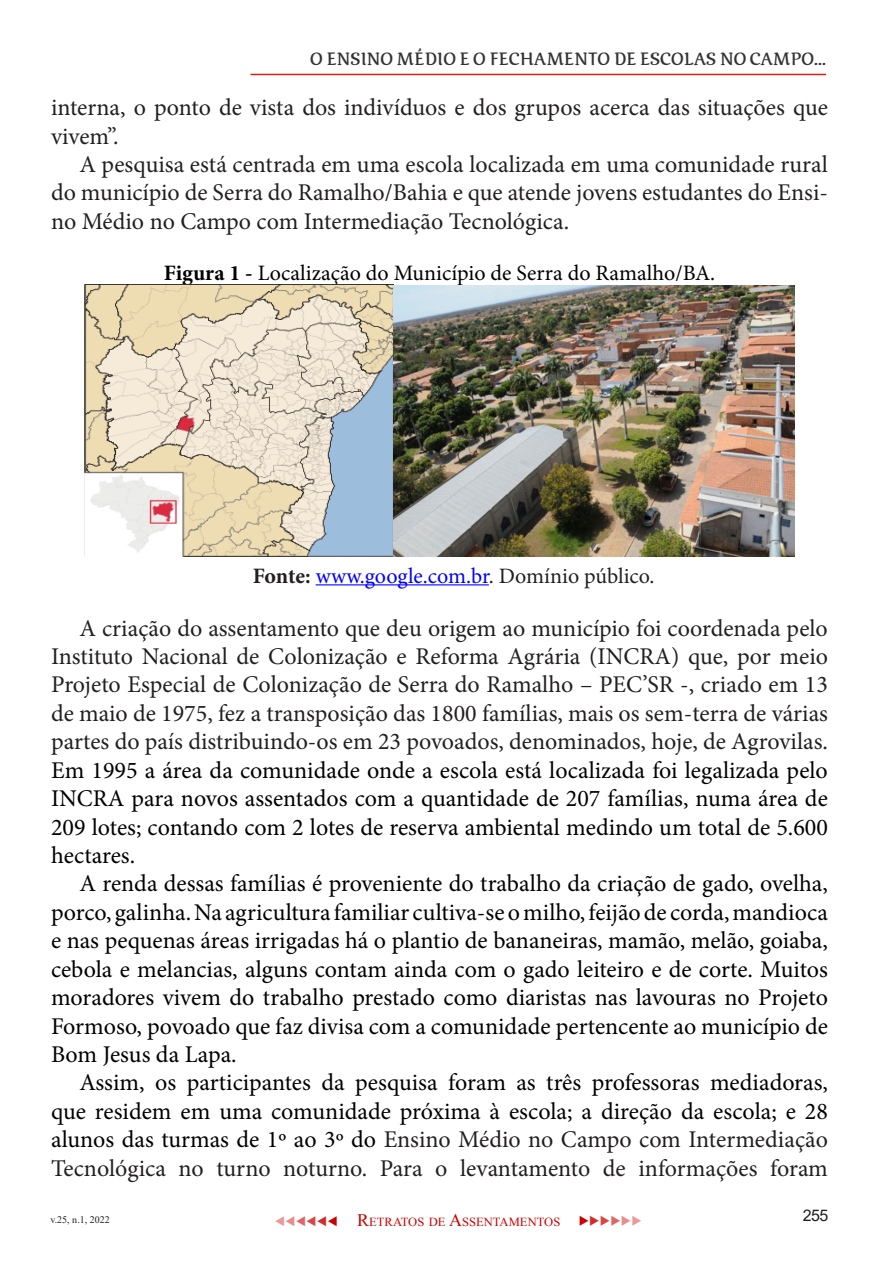
<style>
.page{position:relative;width:879px;height:1276px;background:#fff}
.page>*{position:absolute;margin:0;border:0;box-sizing:border-box;transform-origin:0 0}
.t1{font:24px/28.4px "Minion Pro";color:#231f20;text-align:justify}
.t2{font:24px/28.4px "Minion Pro";color:#000;text-align:justify}
.Default{font:22px "Minion Pro";color:#000}
.t3{font:22px "Minion Pro";color:#00f}
.t4{font:18px "Rumba Small";color:#333}
.t5{font:18px "Mongolian Baiti";color:#c00}
.t6{font:16px "Arial";color:#231f20}
.t7{font:12.6px "Mongolian Baiti";color:#c00}
.t8{font:12px "Wingdings 3";color:#c00}
.t9{font:10px "Times New Roman";color:#231f20}
.s1{font-weight:700}
.s2{font-weight:700;color:#231f20}
.s3{color:#231f20}
.s4{color:#000}
.s5{font-size:18px}
.s6{color:#d52b2b}
.s7{color:#da4545}
.s8{color:#e06666}
.s9{color:#e88c8c}
.s10{color:#eb9999}
</style>
<div class="page">
<hr style="left:250px;top:74px;width:576px;height:1px;background:#dc2111">
<hr style="left:316px;top:584px;width:173px;height:1px;background:#00f">
<img style="left:85px;top:285px;width:709px;height:271px">
<p class="t4" style="left:310px;top:47px;width:517px">O ENSINO MÉDIO E O FECHAMENTO DE ESCOLAS NO CAMPO...</p>
<p class="t1" style="left:51px;top:93px;width:778px">interna, o ponto de vista dos indivíduos e dos grupos acerca das situações que vivem”.</p>
<p class="t1" style="left:51px;top:150px;width:778px;text-indent:28px">A pesquisa está centrada em uma escola localizada em uma comunidade rural do município de Serra do Ramalho/Bahia e que atende jovens estudantes do Ensi&shy;no Médio no Campo com Intermediação Tecnológica.</p>
<p class="Default" style="left:164px;top:258px;width:553px"><span class="s1">Figura 1 -</span> Localização do Município de Serra do Ramalho/BA.</p>
<p class="t3" style="left:253px;top:561px;width:403px"><span class="s2">Fonte:</span> www.google.com.br<span class="s3">. Domínio público.</span></p>
<p class="t1" style="left:51px;top:614px;width:778px;text-indent:28px">A criação do assentamento que deu origem ao município foi coordenada pelo Instituto Nacional de Colonização e Reforma Agrária (INCRA) que, por meio Projeto Especial de Colonização de Serra do Ramalho – PEC’SR -, criado em 13 de maio de 1975, fez a transposição das 1800 famílias, mais os sem-terra de várias partes do país distribuindo-os em 23 povoados, denominados, hoje, de Agrovilas.<br><span class="s4">Em 1995 a área da comunidade onde a escola está localizada foi legalizada pelo INCRA para novos assentados com a quantidade de 207 famílias, numa área de 209 lotes; contando com 2 lotes de reserva ambiental medindo um total de 5.600 hectares.</span></p>
<p class="t2" style="left:51px;top:869px;width:778px;text-indent:28px">A renda dessas famílias é proveniente do trabalho da criação de gado, ovelha, porco, galinha. Na agricultura familiar cultiva-se o milho, feijão de corda, mandioca e nas pequenas áreas irrigadas há o plantio de bananeiras, mamão, melão, goiaba, cebola e melancias, alguns contam ainda com o gado leiteiro e de corte. Muitos moradores vivem do trabalho prestado como diaristas nas lavouras no Projeto Formoso, povoado que faz divisa com a comunidade pertencente ao município de Bom Jesus da Lapa.</p>
<p class="t2" style="left:51px;top:1068px;width:778px;text-indent:28px">Assim, os participantes da pesquisa foram as três professoras mediadoras, que residem em uma comunidade próxima à escola; a direção da escola; e 28 alunos das turmas de 1º ao 3º do <span class="s3">Ensino Médio no Campo com Intermediação Tecnológica no turno noturno. Para o levantamento de informações foram</span></p>
<p class="t9" style="left:50px;top:1213px;width:61px">v.25, n.1, 2022</p>
<p class="t5" style="left:357px;top:1210px;width:14px">R</p>
<p class="t6" style="left:802px;top:1204px;width:27px">255</p>
<p class="t7" style="left:369px;top:1214px;width:193px">ETRATOS DE <span class="s5">A</span>SSENTAMENTOS</p>
<p class="t8" style="left:579px;top:1213px;width:65px">◆<span class="s6">◆</span><span class="s7">◆</span><span class="s8">◆</span><span class="s9">◆</span><span class="s10">◆</span></p>
<p class="t8" style="left:338px;top:1227px;width:65px;rotate:-180deg">◆<span class="s6">◆</span><span class="s7">◆</span><span class="s8">◆</span><span class="s9">◆</span><span class="s10">◆</span></p>
</div>
